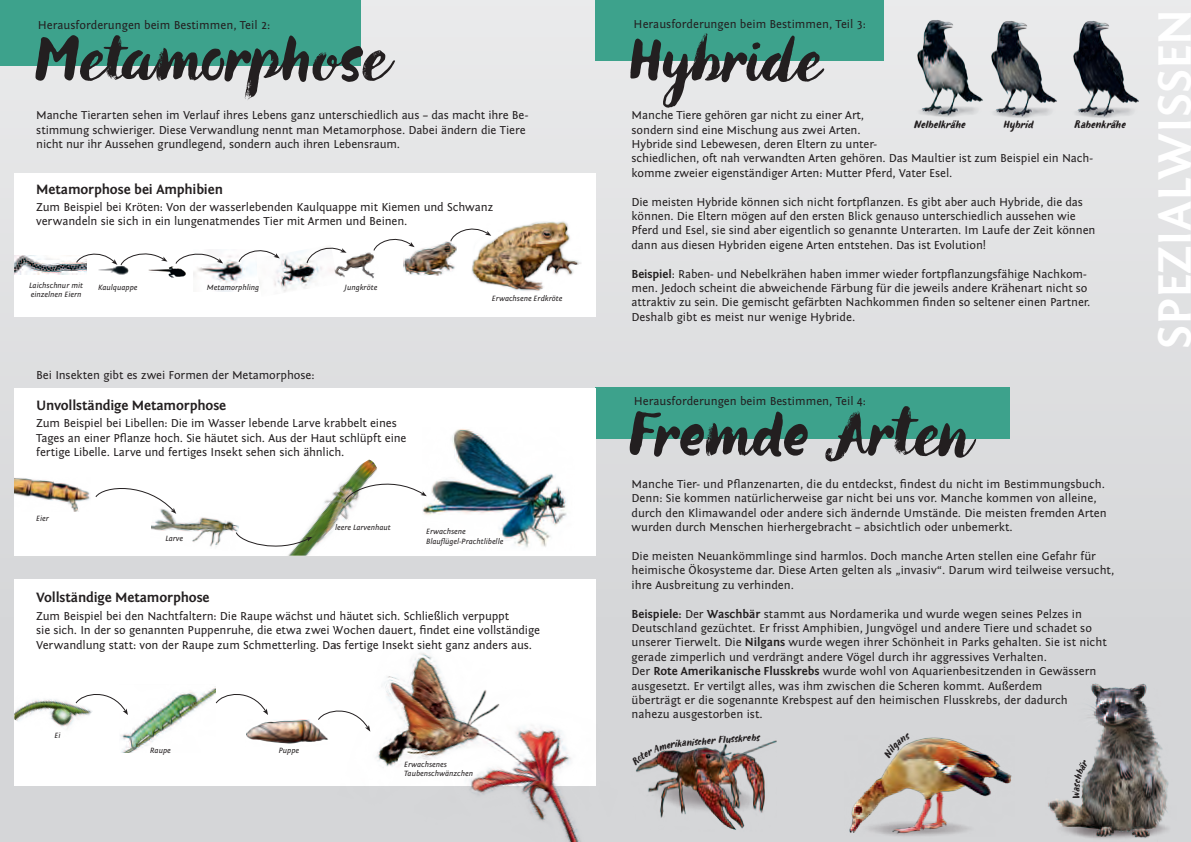
<style>
.page{position:relative;width:1191px;height:842px;background:#dedfe1}
.page>*{position:absolute;margin:0;border:0;box-sizing:border-box;transform-origin:0 0}
.t1{font:italic 62.5px "Botanica Sans";color:#231f20}
.t2{font:italic 62.1px "Botanica Sans";color:#231f20}
.t3{font:italic 60.9px "Botanica Script";color:#231f20}
.t4{font:700 48.5px "Fontin Sans";color:#fff}
.t5{font:700 14px "Fontin Sans";letter-spacing:-.01em;color:#231f20}
.t6{font:12px/14.4px "Fontin Sans";letter-spacing:-.005em;color:#231f20}
.t7{font:italic 10.8px "Botanica Sans";letter-spacing:-.01em;color:#231f20}
.t8{font:italic 10px "Botanica Sans";color:#231f20}
.t9{font:italic 8px/9.6px "Fontin Sans";color:#231f20}
.s1{font-family:"Botanica Script"}
.s2{font-family:"Botanica Script Dry Brush";font-size:57px}
.s3{font-family:"Botanica Script Dry Brush"}
.s4{font-size:57.6px}
.s5{font-family:"Botanica Sans"}
.s6{font-family:"Botanica Sans";font-size:55px}
.s7{font-weight:700}
.s8{font-size:10px}
.s9{font-size:56px}
.s10{font-size:9px}
</style>
<div class="page">
<div style="left:595px;top:387px;width:415px;height:52px;background:#3da28c"></div>
<div style="left:595px;top:0;width:288px;height:61px;background:#3da28c"></div>
<div style="left:0;top:0;width:360px;height:66px;background:#3da28c"></div>
<div style="left:14px;top:579px;width:581px;height:207px;background:#fff"></div>
<div style="left:14px;top:388px;width:581px;height:168px;background:#fff"></div>
<div style="left:14px;top:173px;width:581px;height:144px;background:#fff"></div>
<img style="left:14px;top:256px;width:72px;height:19px">
<img style="left:471px;top:221px;width:110px;height:70px">
<img style="left:98px;top:265px;width:31px;height:10px">
<img style="left:148px;top:261px;width:38px;height:17px">
<img style="left:194px;top:255px;width:59px;height:37px">
<img style="left:256px;top:250px;width:77px;height:42px">
<svg style="left:76px;top:253px;width:91px;height:12px"></svg>
<svg style="left:175px;top:253px;width:48px;height:11px"></svg>
<svg style="left:239px;top:250px;width:41px;height:12px"></svg>
<svg style="left:307px;top:247px;width:38px;height:16px"></svg>
<svg style="left:373px;top:238px;width:32px;height:13px"></svg>
<svg style="left:450px;top:223px;width:41px;height:19px"></svg>
<img style="left:333px;top:251px;width:42px;height:28px">
<img style="left:404px;top:241px;width:52px;height:35px">
<svg style="left:95px;top:488px;width:74px;height:18px"></svg>
<img style="left:14px;top:478px;width:76px;height:33px">
<img style="left:151px;top:506px;width:88px;height:41px">
<img style="left:422px;top:429px;width:145px;height:119px">
<svg style="left:93px;top:694px;width:26px;height:10px"></svg>
<svg style="left:216px;top:694px;width:52px;height:21px"></svg>
<img style="left:14px;top:694px;width:79px;height:33px">
<img style="left:119px;top:686px;width:97px;height:66px">
<img style="left:246px;top:720px;width:82px;height:24px">
<svg style="left:318px;top:710px;width:17px;height:22px"></svg>
<img style="left:987px;top:18px;width:74px;height:100px">
<img style="left:1069px;top:18px;width:74px;height:100px">
<img style="left:913px;top:16px;width:74px;height:101px">
<img style="left:335px;top:611px;width:283px;height:231px">
<img style="left:631px;top:738px;width:145px;height:94px">
<img style="left:845px;top:736px;width:169px;height:101px">
<img style="left:1045px;top:681px;width:128px;height:160px">
<img style="left:288px;top:484px;width:67px;height:72px">
<svg style="left:236px;top:532px;width:76px;height:22px"></svg>
<svg style="left:344px;top:474px;width:83px;height:28px"></svg>
<img style="left:343px;top:483px;width:37px;height:9px">
<img style="left:344px;top:460px;width:36px;height:26px">
<svg style="left:883px;top:735px;width:27px;height:23px"></svg>
<svg style="left:1072px;top:759px;width:17px;height:40px"></svg>
<svg style="left:631px;top:739px;width:55px;height:26px"></svg>
<svg style="left:747px;top:738px;width:13px;height:3px"></svg>
<p class="t6" style="left:38px;top:18px;width:234px">Herausforderungen beim Bestimmen, Teil 2:</p>
<p class="t6" style="left:633px;top:17px;width:234px">Herausforderungen beim Bestimmen, Teil 3:</p>
<p class="t2" style="left:30px;top:19px;width:376px">M<span class="s1">e</span><span class="s2">t</span><span class="s1">a</span><span class="s3">m</span>o<span class="s4">r</span><span class="s3">p</span>h<span class="s3">o</span>s<span class="s3">e</span></p>
<p class="t3" style="left:623px;top:21px;width:216px"><span class="s5">H</span>y<span class="s3">b</span><span class="s6">r</span>ide</p>
<p class="t6" style="left:36px;top:108px;width:493px">Manche Tierarten sehen im Verlauf ihres Lebens ganz unterschiedlich aus – das macht ihre Be&shy;stimmung schwieriger. Diese Verwandlung nennt man Metamorphose. Dabei ändern die Tiere nicht nur ihr Aussehen grundlegend, sondern auch ihren Lebensraum.</p>
<p class="t5" style="left:36px;top:181px;width:188px">Metamorphose bei Amphibien</p>
<p class="t6" style="left:36px;top:200px;width:458px">Zum Beispiel bei Kröten: Von der wasserlebenden Kaulquappe mit Kiemen und Schwanz verwandeln sie sich in ein lungenatmendes Tier mit Armen und Beinen.</p>
<p class="t9" style="left:29px;top:280px;width:55px">Laichschnur mit einzelnen Eiern</p>
<p class="t9" style="left:98px;top:283px;width:41px">Kaulquappe</p>
<p class="t9" style="left:207px;top:283px;width:54px">Metamorphling</p>
<p class="t9" style="left:344px;top:283px;width:34px">Jungkröte</p>
<p class="t6" style="left:36px;top:368px;width:280px">Bei Insekten gibt es zwei Formen der Metamorphose:</p>
<p class="t5" style="left:36px;top:398px;width:191px">Unvollständige Metamorphose</p>
<p class="t6" style="left:36px;top:416px;width:372px">Zum Beispiel bei Libellen: Die im Wasser lebende Larve krabbelt eines<br>Tages an einer Pflanze hoch. Sie häutet sich. Aus der Haut schlüpft eine fertige Libelle. Larve und fertiges Insekt sehen sich ähnlich.</p>
<p class="t9" style="left:36px;top:513px;width:14px">Eier</p>
<p class="t9" style="left:492px;top:294px;width:72px">Erwachsene Erdkröte</p>
<p class="t9" style="left:335px;top:523px;width:57px">leere Larvenhaut</p>
<p class="t9" style="left:165px;top:534px;width:19px">Larve</p>
<p class="t9" style="left:426px;top:527px;width:79px">Erwachsene<br>Blauflügel-Prachtlibelle</p>
<p class="t5" style="left:36px;top:590px;width:175px">Vollständige Metamorphose</p>
<p class="t6" style="left:36px;top:609px;width:505px">Zum Beispiel bei den Nachtfaltern: Die Raupe wächst und häutet sich. Schließlich verpuppt<br>sie sich. In der so genannten Puppenruhe, die etwa zwei Wochen dauert, findet eine vollständige<br>Verwandlung statt: von der Raupe zum Schmetterling. Das fertige Insekt sieht ganz anders aus.</p>
<p class="t9" style="left:54px;top:730px;width:8px">Ei</p>
<p class="t9" style="left:150px;top:745px;width:22px">Raupe</p>
<p class="t9" style="left:279px;top:746px;width:22px">Puppe</p>
<p class="t9" style="left:404px;top:759px;width:44px">Erwachsenes</p>
<p class="t9" style="left:404px;top:769px;width:70px">Taubenschwänzchen</p>
<p class="t6" style="left:631px;top:108px;width:463px">Manche Tiere gehören gar nicht zu einer Art,<br>sondern sind eine Mischung aus zwei Arten.<br>Hybride sind Lebewesen, deren Eltern zu unter-<br>schiedlichen, oft nah verwandten Arten gehören. Das Maultier ist zum Beispiel ein Nach&shy;komme zweier eigenständiger Arten: Mutter Pferd, Vater Esel.</p>
<p class="t6" style="left:631px;top:195px;width:465px">Die meisten Hybride können sich nicht fortpflanzen. Es gibt aber auch Hybride, die das können. Die Eltern mögen auf den ersten Blick genauso unterschiedlich aussehen wie Pferd und Esel, sie sind aber eigentlich so genannte Unterarten. Im Laufe der Zeit können dann aus diesen Hybriden eigene Arten entstehen. Das ist Evolution!</p>
<p class="t6" style="left:631px;top:267px;width:460px"><span class="s7">Beispiel</span>: Raben- und Nebelkrähen haben immer wieder fortpflanzungsfähige Nachkom&shy;men. Jedoch scheint die abweichende Färbung für die jeweils andere Krähenart nicht so attraktiv zu sein. Die gemischt gefärbten Nachkommen finden so seltener einen Partner.</p>
<p class="t6" style="left:631px;top:310px;width:225px">Deshalb gibt es meist nur wenige Hybride.</p>
<p class="t7" style="left:913px;top:118px;width:53px">Nelbelk<span class="s8">r</span>ähe</p>
<p class="t7" style="left:1002px;top:118px;width:32px">Hyb<span class="s8">r</span>id</p>
<p class="t7" style="left:1073px;top:118px;width:53px">Rabenk<span class="s8">r</span>ähe</p>
<p class="t6" style="left:634px;top:394px;width:234px">Herausforderungen beim Bestimmen, Teil 4:</p>
<p class="t1" style="left:624px;top:394px;width:364px">F<span class="s9">r</span>e<span class="s3">m</span>de <span class="s3">A</span><span class="s9">r</span><span class="s3">t</span><span class="s1">en</span></p>
<p class="t6" style="left:631px;top:477px;width:477px">Manche Tier- und Pflanzenarten, die du entdeckst, findest du nicht im Bestimmungsbuch.<br>Denn: Sie kommen natürlicherweise gar nicht bei uns vor. Manche kommen von alleine, durch den Klimawandel oder andere sich ändernde Umstände. Die meisten fremden Arten wurden durch Menschen hierhergebracht – absichtlich oder unbemerkt.</p>
<p class="t6" style="left:631px;top:549px;width:484px">Die meisten Neuankömmlinge sind harmlos. Doch manche Arten stellen eine Gefahr für heimische Ökosysteme dar. Diese Arten gelten als „invasiv“. Darum wird teilweise versucht, ihre Ausbreitung zu verhinden.</p>
<p class="t6" style="left:631px;top:607px;width:477px"><span class="s7">Beispiele:</span> Der <span class="s7">Waschbär</span> stammt aus Nordamerika und wurde wegen seines Pelzes in Deutschland gezüchtet. Er frisst Amphibien, Jungvögel und andere Tiere und schadet so unserer Tierwelt. Die <span class="s7">Nilgans</span> wurde wegen ihrer Schönheit in Parks gehalten. Sie ist nicht gerade zimperlich und verdrängt andere Vögel durch ihr aggressives Verhalten.</p>
<p class="t6" style="left:631px;top:664px;width:466px">Der <span class="s7">Rote Amerikanische Flusskrebs</span> wurde wohl von Aquarienbesitzenden in Gewässern ausgesetzt. Er vertilgt alles, was ihm zwischen die Scheren kommt. Außerdem<br>überträgt er die sogenannte Krebspest auf den heimischen Flusskrebs, der dadurch nahezu ausgestorben ist.</p>
<p class="t8" style="left:685px;top:736px;width:31px;rotate:-5deg">nischer</p>
<p class="t8" style="left:717px;top:733px;width:30px;rotate:-4deg">Flussk<span class="s10">r</span></p>
<p class="t4" style="left:1148px;top:349px;width:342px;rotate:-90deg">SPEZIALWISSEN</p>
</div>
